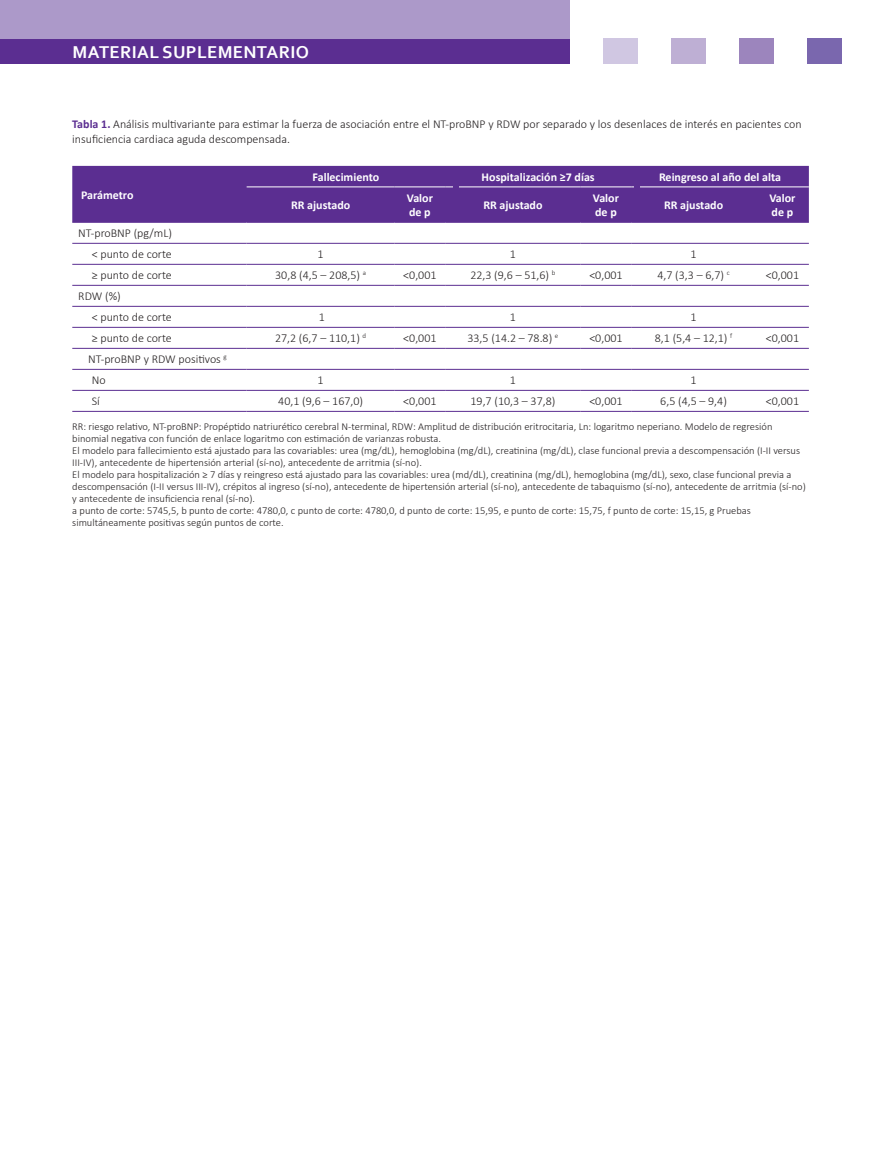
<style>
.page{position:relative;width:893px;height:1174px;background:#fff}
.page>*{position:absolute;margin:0;border:0;box-sizing:border-box;transform-origin:0 0}
.t1{font:700 18px "Corbel";letter-spacing:.02em;color:#fff}
.t2{font:300 12px/15px "Calibri";color:#231f20}
.t3{font:700 12px/14.4px "Calibri";color:#fff}
.t4{font:300 10.5px/12px "Calibri";color:#231f20}
.s1{font-weight:700;color:#5b2e91}
</style>
<div class="page">
<div style="left:808px;top:38px;width:34px;height:26px;background:#7a67ae"></div>
<div style="left:604px;top:38px;width:34px;height:26px;background:#d0c7e2"></div>
<div style="left:672px;top:38px;width:34px;height:26px;background:#beafd4"></div>
<div style="left:740px;top:38px;width:34px;height:26px;background:#9c85bd"></div>
<div style="left:0;top:38px;width:570px;height:26px;background:#5b2e91"></div>
<div style="left:0;top:0;width:570px;height:38px;background:#ac99c9"></div>
<div style="left:72px;top:166px;width:737px;height:56px;background:#5b2e91"></div>
<svg style="left:72px;top:242px;width:737px;height:169px"></svg>
<hr style="left:247px;top:186px;width:148px;height:1px;background:#fff">
<hr style="left:395px;top:186px;width:50px;height:1px;background:#fff">
<hr style="left:445px;top:186px;width:136px;height:1px;background:#fff">
<hr style="left:581px;top:186px;width:50px;height:1px;background:#fff">
<hr style="left:631px;top:186px;width:125px;height:1px;background:#fff">
<hr style="left:756px;top:186px;width:53px;height:1px;background:#fff">
<hr style="left:72px;top:222px;width:175px;height:1px;background:#5b2e91">
<hr style="left:247px;top:222px;width:148px;height:1px;background:#5b2e91">
<hr style="left:395px;top:222px;width:50px;height:1px;background:#5b2e91">
<hr style="left:445px;top:222px;width:136px;height:1px;background:#5b2e91">
<hr style="left:581px;top:222px;width:50px;height:1px;background:#5b2e91">
<hr style="left:631px;top:222px;width:125px;height:1px;background:#5b2e91">
<hr style="left:756px;top:222px;width:53px;height:1px;background:#5b2e91">
<hr style="left:72px;top:243px;width:175px;height:1px;background:#5b2e91">
<hr style="left:247px;top:243px;width:148px;height:1px;background:#5b2e91">
<hr style="left:395px;top:243px;width:50px;height:1px;background:#5b2e91">
<hr style="left:445px;top:243px;width:136px;height:1px;background:#5b2e91">
<hr style="left:581px;top:243px;width:50px;height:1px;background:#5b2e91">
<hr style="left:631px;top:243px;width:125px;height:1px;background:#5b2e91">
<hr style="left:756px;top:243px;width:53px;height:1px;background:#5b2e91">
<hr style="left:72px;top:264px;width:175px;height:1px;background:#5b2e91">
<hr style="left:247px;top:264px;width:148px;height:1px;background:#5b2e91">
<hr style="left:395px;top:264px;width:50px;height:1px;background:#5b2e91">
<hr style="left:445px;top:264px;width:136px;height:1px;background:#5b2e91">
<hr style="left:581px;top:264px;width:50px;height:1px;background:#5b2e91">
<hr style="left:631px;top:264px;width:125px;height:1px;background:#5b2e91">
<hr style="left:756px;top:264px;width:53px;height:1px;background:#5b2e91">
<hr style="left:72px;top:285px;width:175px;height:1px;background:#5b2e91">
<hr style="left:247px;top:285px;width:148px;height:1px;background:#5b2e91">
<hr style="left:395px;top:285px;width:50px;height:1px;background:#5b2e91">
<hr style="left:445px;top:285px;width:136px;height:1px;background:#5b2e91">
<hr style="left:581px;top:285px;width:50px;height:1px;background:#5b2e91">
<hr style="left:631px;top:285px;width:125px;height:1px;background:#5b2e91">
<hr style="left:756px;top:285px;width:53px;height:1px;background:#5b2e91">
<hr style="left:72px;top:306px;width:175px;height:1px;background:#5b2e91">
<hr style="left:247px;top:306px;width:148px;height:1px;background:#5b2e91">
<hr style="left:395px;top:306px;width:50px;height:1px;background:#5b2e91">
<hr style="left:445px;top:306px;width:136px;height:1px;background:#5b2e91">
<hr style="left:581px;top:306px;width:50px;height:1px;background:#5b2e91">
<hr style="left:631px;top:306px;width:125px;height:1px;background:#5b2e91">
<hr style="left:756px;top:306px;width:53px;height:1px;background:#5b2e91">
<hr style="left:72px;top:327px;width:175px;height:1px;background:#5b2e91">
<hr style="left:247px;top:327px;width:148px;height:1px;background:#5b2e91">
<hr style="left:395px;top:327px;width:50px;height:1px;background:#5b2e91">
<hr style="left:445px;top:327px;width:136px;height:1px;background:#5b2e91">
<hr style="left:581px;top:327px;width:50px;height:1px;background:#5b2e91">
<hr style="left:631px;top:327px;width:125px;height:1px;background:#5b2e91">
<hr style="left:756px;top:327px;width:53px;height:1px;background:#5b2e91">
<hr style="left:72px;top:348px;width:175px;height:1px;background:#5b2e91">
<hr style="left:247px;top:348px;width:148px;height:1px;background:#5b2e91">
<hr style="left:395px;top:348px;width:50px;height:1px;background:#5b2e91">
<hr style="left:445px;top:348px;width:136px;height:1px;background:#5b2e91">
<hr style="left:581px;top:348px;width:50px;height:1px;background:#5b2e91">
<hr style="left:631px;top:348px;width:125px;height:1px;background:#5b2e91">
<hr style="left:756px;top:348px;width:53px;height:1px;background:#5b2e91">
<hr style="left:72px;top:369px;width:175px;height:1px;background:#5b2e91">
<hr style="left:247px;top:369px;width:148px;height:1px;background:#5b2e91">
<hr style="left:395px;top:369px;width:50px;height:1px;background:#5b2e91">
<hr style="left:445px;top:369px;width:136px;height:1px;background:#5b2e91">
<hr style="left:581px;top:369px;width:50px;height:1px;background:#5b2e91">
<hr style="left:631px;top:369px;width:125px;height:1px;background:#5b2e91">
<hr style="left:756px;top:369px;width:53px;height:1px;background:#5b2e91">
<hr style="left:72px;top:390px;width:175px;height:1px;background:#5b2e91">
<hr style="left:247px;top:390px;width:148px;height:1px;background:#5b2e91">
<hr style="left:395px;top:390px;width:50px;height:1px;background:#5b2e91">
<hr style="left:445px;top:390px;width:136px;height:1px;background:#5b2e91">
<hr style="left:581px;top:390px;width:50px;height:1px;background:#5b2e91">
<hr style="left:631px;top:390px;width:125px;height:1px;background:#5b2e91">
<hr style="left:756px;top:390px;width:53px;height:1px;background:#5b2e91">
<hr style="left:72px;top:411px;width:175px;height:1px;background:#5b2e91">
<hr style="left:247px;top:411px;width:148px;height:1px;background:#5b2e91">
<hr style="left:395px;top:411px;width:50px;height:1px;background:#5b2e91">
<hr style="left:445px;top:411px;width:136px;height:1px;background:#5b2e91">
<hr style="left:581px;top:411px;width:50px;height:1px;background:#5b2e91">
<hr style="left:631px;top:411px;width:125px;height:1px;background:#5b2e91">
<hr style="left:756px;top:411px;width:53px;height:1px;background:#5b2e91">
<div style="left:453px;top:176px;width:6px;height:26px;background:#5b2e91"></div>
<div style="left:634px;top:176px;width:6px;height:26px;background:#5b2e91"></div>
<h1 class="t1" style="left:73px;top:41px;width:238px">MATERIAL SUPLEMENTARIO</h1>
<p class="t2" style="left:72px;top:116px;width:731px"><span class="s1">Tabla 1.</span> Análisis multivariante para estimar la fuerza de asociación entre el NT-proBNP y RDW por separado y los desenlaces de interés en pacientes con insuficiencia cardiaca aguda descompensada.</p>
<p class="t3" style="left:81px;top:187px;width:54px">Parámetro</p>
<p class="t3" style="left:313px;top:169px;width:68px">Fallecimiento</p>
<p class="t3" style="left:482px;top:169px;width:115px">Hospitalización ≥7 días</p>
<p class="t3" style="left:659px;top:169px;width:123px">Reingreso al año del alta</p>
<p class="t3" style="left:291px;top:198px;width:61px">RR ajustado</p>
<p class="t3" style="left:407px;top:190px;width:28px">Valor de p</p>
<p class="t3" style="left:483px;top:198px;width:61px">RR ajustado</p>
<p class="t3" style="left:593px;top:190px;width:28px">Valor de p</p>
<p class="t3" style="left:664px;top:198px;width:61px">RR ajustado</p>
<p class="t3" style="left:769px;top:190px;width:28px">Valor de p</p>
<p class="t2" style="left:78px;top:226px;width:95px">NT-proBNP (pg/mL)</p>
<p class="t2" style="left:92px;top:247px;width:82px">&lt; punto de corte</p>
<p class="t2" style="left:318px;top:247px;width:8px">1</p>
<p class="t2" style="left:510px;top:247px;width:8px">1</p>
<p class="t2" style="left:690px;top:247px;width:8px">1</p>
<p class="t2" style="left:92px;top:268px;width:82px">≥ punto de corte</p>
<p class="t2" style="left:275px;top:268px;width:92px">30,8 (4,5 – 208,5) <sup>a</sup></p>
<p class="t2" style="left:403px;top:268px;width:35px">&lt;0,001</p>
<p class="t2" style="left:470px;top:268px;width:87px">22,3 (9,6 – 51,6) <sup>b</sup></p>
<p class="t2" style="left:589px;top:268px;width:35px">&lt;0,001</p>
<p class="t2" style="left:657px;top:268px;width:74px">4,7 (3,3 – 6,7) <sup>c</sup></p>
<p class="t2" style="left:766px;top:268px;width:35px">&lt;0,001</p>
<p class="t2" style="left:78px;top:289px;width:44px">RDW (%)</p>
<p class="t2" style="left:92px;top:310px;width:82px">&lt; punto de corte</p>
<p class="t2" style="left:319px;top:310px;width:8px">1</p>
<p class="t2" style="left:510px;top:310px;width:8px">1</p>
<p class="t2" style="left:690px;top:310px;width:8px">1</p>
<p class="t2" style="left:92px;top:331px;width:82px">≥ punto de corte</p>
<p class="t2" style="left:275px;top:331px;width:93px">27,2 (6,7 – 110,1) <sup>d</sup></p>
<p class="t2" style="left:403px;top:331px;width:35px">&lt;0,001</p>
<p class="t2" style="left:467px;top:331px;width:93px">33,5 (14.2 – 78.8) <sup>e</sup></p>
<p class="t2" style="left:589px;top:331px;width:35px">&lt;0,001</p>
<p class="t2" style="left:655px;top:331px;width:79px">8,1 (5,4 – 12,1) <sup>f</sup></p>
<p class="t2" style="left:766px;top:331px;width:35px">&lt;0,001</p>
<p class="t2" style="left:88px;top:352px;width:140px">NT-proBNP y RDW positivos <sup>g</sup></p>
<p class="t2" style="left:92px;top:373px;width:15px">No</p>
<p class="t2" style="left:318px;top:373px;width:8px">1</p>
<p class="t2" style="left:510px;top:373px;width:8px">1</p>
<p class="t2" style="left:690px;top:373px;width:8px">1</p>
<p class="t2" style="left:92px;top:394px;width:10px">Sí</p>
<p class="t2" style="left:278px;top:394px;width:86px">40,1 (9,6 – 167,0)</p>
<p class="t2" style="left:403px;top:394px;width:35px">&lt;0,001</p>
<p class="t2" style="left:470px;top:394px;width:86px">19,7 (10,3 – 37,8)</p>
<p class="t2" style="left:589px;top:394px;width:35px">&lt;0,001</p>
<p class="t2" style="left:660px;top:394px;width:68px">6,5 (4,5 – 9,4)</p>
<p class="t2" style="left:766px;top:394px;width:35px">&lt;0,001</p>
<p class="t4" style="left:72px;top:421px;width:702px">RR: riesgo relativo, NT-proBNP: Propéptido natriurético cerebral N-terminal, RDW: Amplitud de distribución eritrocitaria, Ln: logaritmo neperiano. Modelo de regresión binomial negativa con función de enlace logaritmo con estimación de varianzas robusta.</p>
<p class="t4" style="left:72px;top:445px;width:729px">El modelo para fallecimiento está ajustado para las covariables: urea (mg/dL), hemoglobina (mg/dL), creatinina (mg/dL), clase funcional previa a descompensación (I-II versus<br>III-IV), antecedente de hipertensión arterial (sí-no), antecedente de arritmia (sí-no).</p>
<p class="t4" style="left:72px;top:469px;width:735px">El modelo para hospitalización ≥ 7 días y reingreso está ajustado para las covariables: urea (md/dL), creatinina (mg/dL), hemoglobina (mg/dL), sexo, clase funcional previa a descompensación (I-II versus III-IV), crépitos al ingreso (sí-no), antecedente de hipertensión arterial (sí-no), antecedente de tabaquismo (sí-no), antecedente de arritmia (sí-no) y antecedente de insuficiencia renal (sí-no).</p>
<p class="t4" style="left:72px;top:505px;width:680px">a punto de corte: 5745,5, b punto de corte: 4780,0, c punto de corte: 4780,0, d punto de corte: 15,95, e punto de corte: 15,75, f punto de corte: 15,15, g Pruebas simultáneamente positivas según puntos de corte.</p>
</div>
